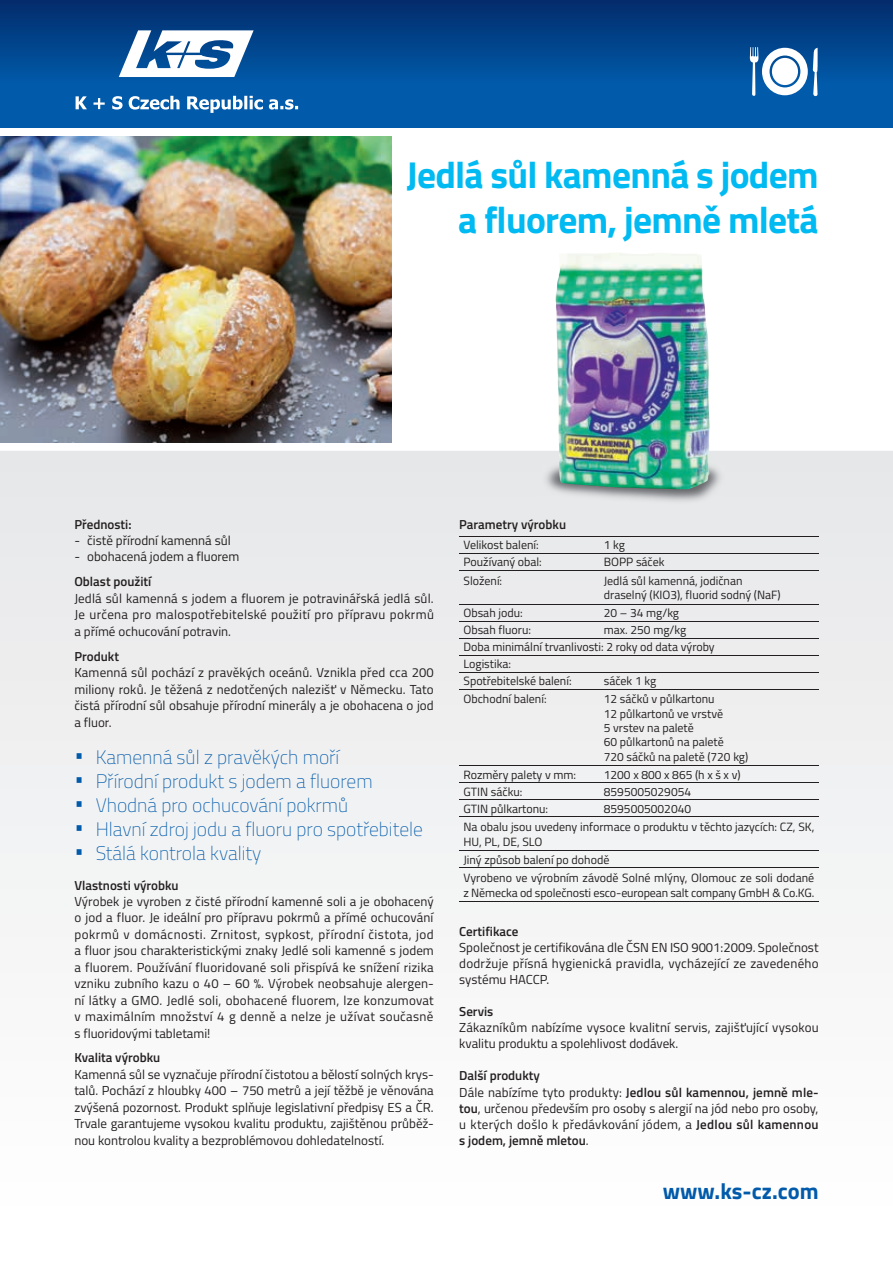
<style>
.page{position:relative;width:893px;height:1263px;background:#fff}
.page>*{position:absolute;margin:0;border:0;box-sizing:border-box;transform-origin:0 0}
.t1{font:700 37.5px/45px "Titillium";letter-spacing:-.02em;color:#00baf1;text-align:right}
.t2{font:700 22.5px "Titillium";color:#015aaa}
.t3{font:100 19.5px "Titillium";color:#015aaa}
.t4{font:13.05px/16.5px "Titillium";color:#231f20;text-align:justify}
.t5{font:600 13.05px "Titillium";color:#231f20}
.t6{font:12px/14.4px "Titillium";color:#231f20}
.s1{font-weight:600}
</style>
<div class="page">
<div style="left:0;top:0;width:893px;height:128px;background:#015aaa"></div>
<div style="left:0;top:451px;width:893px;height:462px;background:#eeeeef"></div>
<img style="left:0;top:0;width:893px;height:72px">
<img style="left:0;top:136px;width:391px;height:306px">
<svg style="left:76px;top:30px;width:222px;height:83px"></svg>
<svg style="left:750px;top:47px;width:68px;height:49px"></svg>
<hr style="left:459px;top:536px;width:360px;height:1px;background:#231f20">
<hr style="left:459px;top:553px;width:360px;height:1px;background:#231f20">
<hr style="left:459px;top:570px;width:360px;height:1px;background:#231f20">
<hr style="left:459px;top:604px;width:360px;height:1px;background:#231f20">
<hr style="left:459px;top:621px;width:360px;height:1px;background:#231f20">
<hr style="left:459px;top:638px;width:360px;height:1px;background:#231f20">
<hr style="left:459px;top:655px;width:360px;height:1px;background:#231f20">
<hr style="left:459px;top:672px;width:360px;height:1px;background:#231f20">
<hr style="left:459px;top:689px;width:360px;height:1px;background:#231f20">
<hr style="left:459px;top:765px;width:360px;height:1px;background:#231f20">
<hr style="left:459px;top:782px;width:360px;height:1px;background:#231f20">
<hr style="left:459px;top:799px;width:360px;height:1px;background:#231f20">
<hr style="left:459px;top:816px;width:360px;height:1px;background:#231f20">
<hr style="left:459px;top:850px;width:360px;height:1px;background:#231f20">
<hr style="left:459px;top:867px;width:360px;height:1px;background:#231f20">
<hr style="left:459px;top:901px;width:360px;height:1px;background:#231f20">
<img style="left:542px;top:457px;width:182px;height:47px">
<img style="left:555px;top:253px;width:155px;height:236px">
<h1 class="t1" style="left:407px;top:150px;width:413px">Jedlá sůl kamenná s jodem a fluorem, jemně mletá</h1>
<p class="t5" style="left:74px;top:514px;width:59px">Přednosti:</p>
<p class="t4" style="left:74px;top:532px;width:158px">- čistě přírodní kamenná sůl</p>
<p class="t4" style="left:74px;top:548px;width:167px">- obohacená jodem a fluorem</p>
<p class="t5" style="left:74px;top:572px;width:79px">Oblast použití</p>
<p class="t4" style="left:74px;top:589px;width:361px">Jedlá sůl kamenná s jodem a fluorem je potravinářská jedlá sůl.<br>Je určena pro malospotřebitelské použití pro přípravu pokrmů a přímé ochucování potravin.</p>
<p class="t5" style="left:74px;top:646px;width:46px">Produkt</p>
<p class="t4" style="left:74px;top:664px;width:361px">Kamenná sůl pochází z pravěkých oceánů. Vznikla před cca 200 miliony roků. Je těžená z nedotčených nalezišť v Německu. Tato čistá přírodní sůl obsahuje přírodní minerály a je obohacena o jod a fluor.</p>
<h3 class="t3" style="left:74px;top:743px;width:266px">• Kamenná sůl z pravěkých moří</h3>
<h3 class="t3" style="left:74px;top:767px;width:300px">• Přírodní produkt s jodem a fluorem</h3>
<h3 class="t3" style="left:74px;top:791px;width:275px">• Vhodná pro ochucování pokrmů</h3>
<h3 class="t3" style="left:74px;top:815px;width:350px">• Hlavní zdroj jodu a fluoru pro spotřebitele</h3>
<h3 class="t3" style="left:74px;top:840px;width:188px">• Stálá kontrola kvality</h3>
<p class="t5" style="left:74px;top:875px;width:106px">Vlastnosti výrobku</p>
<p class="t4" style="left:74px;top:892px;width:361px">Výrobek je vyroben z čisté přírodní kamenné soli a je obohacený o jod a fluor. Je ideální pro přípravu pokrmů a přímé ochucování pokrmů v domácnosti. Zrnitost, sypkost, přírodní čistota, jod a fluor jsou charakteristickými znaky Jedlé soli kamenné s jodem a fluorem. Používání fluoridované soli přispívá ke snížení rizika vzniku zubního kazu o 40 – 60 %. Výrobek neobsahuje alergen&shy;ní látky a GMO. Jedlé soli, obohacené fluorem, lze konzumovat v maximálním množství 4 g denně a nelze je užívat současně s fluoridovými tabletami!</p>
<p class="t5" style="left:74px;top:1048px;width:87px">Kvalita výrobku</p>
<p class="t4" style="left:74px;top:1065px;width:361px">Kamenná sůl se vyznačuje přírodní čistotou a bělostí solných krys&shy;talů. Pochází z hloubky 400 – 750 metrů a její těžbě je věnována zvýšená pozornost. Produkt splňuje legislativní předpisy ES a ČR.<br>Trvale garantujeme vysokou kvalitu produktu, zajištěnou průběž&shy;nou kontrolou kvality a bezproblémovou dohledatelností.</p>
<p class="t5" style="left:459px;top:514px;width:108px">Parametry výrobku</p>
<p class="t6" style="left:463px;top:537px;width:77px">Velikost balení:</p>
<p class="t6" style="left:604px;top:537px;width:23px">1 kg</p>
<p class="t6" style="left:463px;top:554px;width:80px">Používaný obal:</p>
<p class="t6" style="left:604px;top:554px;width:62px">BOPP sáček</p>
<p class="t6" style="left:463px;top:573px;width:40px">Složení:</p>
<p class="t6" style="left:604px;top:573px;width:178px">Jedlá sůl kamenná, jodičnan draselný (KIO3), fluorid sodný (NaF)</p>
<p class="t6" style="left:463px;top:605px;width:61px">Obsah jodu:</p>
<p class="t6" style="left:604px;top:605px;width:77px">20 – 34 mg/kg</p>
<p class="t6" style="left:463px;top:622px;width:69px">Obsah fluoru:</p>
<p class="t6" style="left:463px;top:621px;width:253px;line-height:17px;text-indent:140px">max. 250 mg/kg<br>Doba minimální trvanlivosti: 2 roky od data výroby<br>Logistika:<br>Spotřebitelské balení:</p>
<p class="t6" style="left:604px;top:673px;width:54px">sáček 1 kg</p>
<p class="t6" style="left:463px;top:691px;width:85px">Obchodní balení:</p>
<p class="t6" style="left:604px;top:691px;width:146px">12 sáčků v půlkartonu<br>12 půlkartonů ve vrstvě<br>5 vrstev na paletě<br>60 půlkartonů na paletě<br>720 sáčků na paletě (720 kg)</p>
<p class="t6" style="left:463px;top:767px;width:114px">Rozměry palety v mm:</p>
<p class="t6" style="left:604px;top:767px;width:138px">1200 x 800 x 865 (h x š x v)</p>
<p class="t6" style="left:463px;top:784px;width:60px">GTIN sáčku:</p>
<p class="t6" style="left:604px;top:784px;width:89px">8595005029054</p>
<p class="t6" style="left:463px;top:801px;width:86px">GTIN půlkartonu:</p>
<p class="t6" style="left:463px;top:799px;width:352px;line-height:18.3px;text-indent:140px">8595005002040<br>Na obalu jsou uvedeny informace o produktu v těchto jazycích: CZ, SK,</p>
<p class="t6" style="left:463px;top:832px;width:352px;line-height:18.3px">HU, PL, DE, SLO<br>Jiný způsob balení po dohodě<br>Vyrobeno ve výrobním závodě Solné mlýny, Olomouc ze soli dodané</p>
<p class="t6" style="left:463px;top:885px;width:352px">z Německa od společnosti esco-european salt company GmbH &amp; Co.KG.</p>
<p class="t5" style="left:459px;top:922px;width:61px">Certifikace</p>
<p class="t4" style="left:459px;top:939px;width:361px;line-height:16px">Společnost je certifikována dle ČSN EN ISO 9001:2009. Společnost dodržuje přísná hygienická pravidla, vycházející ze zavedeného systému HACCP.</p>
<p class="t5" style="left:459px;top:1002px;width:36px">Servis</p>
<p class="t4" style="left:459px;top:1019px;width:361px;line-height:16px">Zákazníkům nabízíme vysoce kvalitní servis, zajišťující vysokou kvalitu produktu a spolehlivost dodávek.</p>
<p class="t4" style="left:459px;top:1067px;width:361px;line-height:16px;text-align:left"><span class="s1">Další produkty<br></span>Dále nabízíme tyto produkty: <span class="s1">Jedlou sůl kamennou, jemně mle&shy;tou</span>, určenou především pro osoby s alergií na jód nebo pro osoby, u kterých došlo k předávkování jódem, a <span class="s1">Jedlou sůl kamennou s jodem, jemně mletou</span>.</p>
<h2 class="t2" style="left:663px;top:1174px;width:157px">www.ks-cz.com</h2>
</div>
